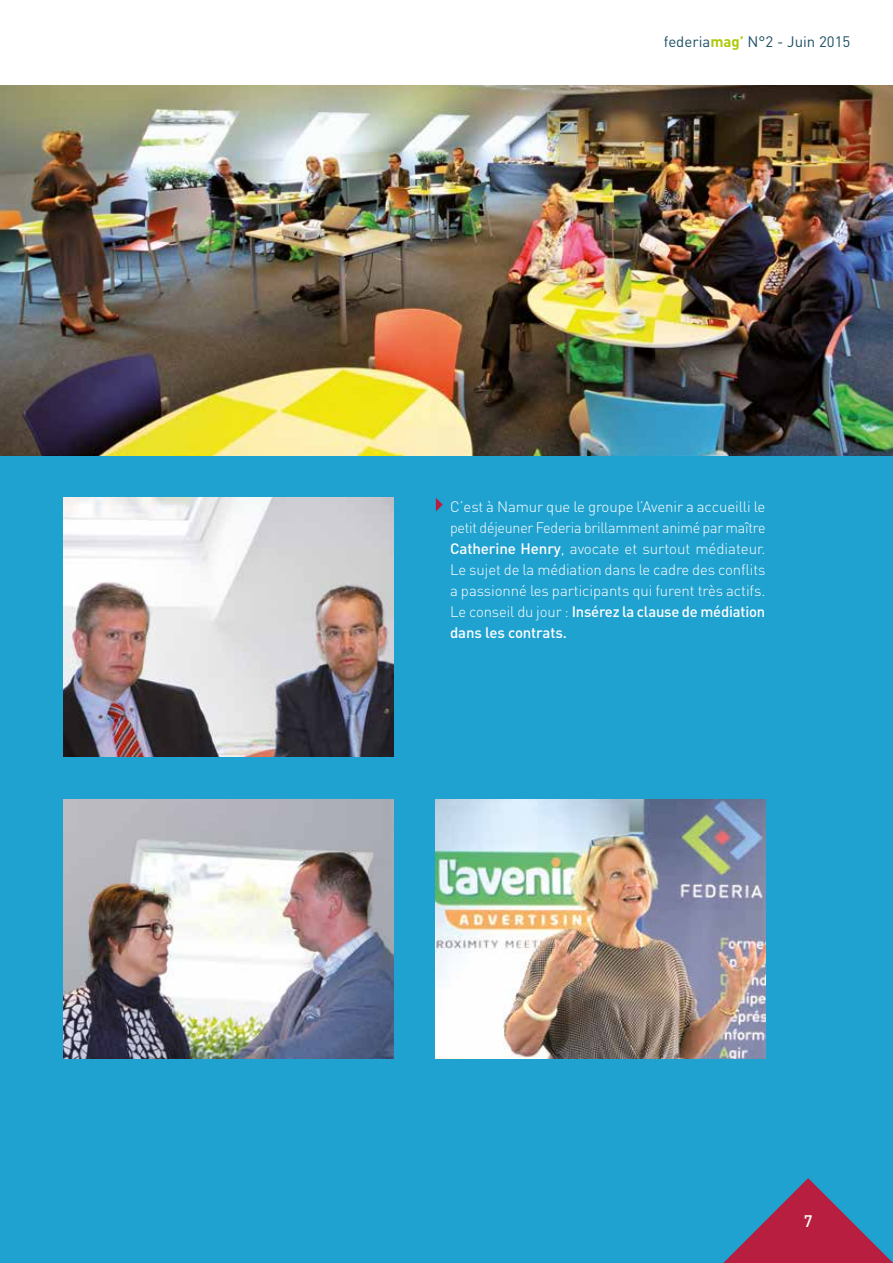
<style>
.page{position:relative;width:893px;height:1263px;background:#fff}
.page>*{position:absolute;margin:0;border:0;box-sizing:border-box;transform-origin:0 0}
.t1{font:500 16.5px "DIN";color:#fff}
.t2{font:300 15px/21px "DIN";letter-spacing:-.005em;color:#fff;text-align:justify}
.t3{font:15px "DIN";color:#1e5065}
.s1{font-weight:700;color:#afca0b}
.s2{font-weight:500}
</style>
<div class="page">
<div style="left:0;top:455px;width:893px;height:808px;background:#1fa2d0"></div>
<img style="left:0;top:85px;width:893px;height:370px">
<img style="left:64px;top:498px;width:329px;height:259px">
<img style="left:436px;top:799px;width:329px;height:260px">
<img style="left:64px;top:799px;width:329px;height:260px">
<svg style="left:436px;top:498px;width:7px;height:13px"></svg>
<svg style="left:723px;top:1178px;width:170px;height:85px"></svg>
<p class="t3" style="left:664px;top:32px;width:188px">federia<span class="s1">mag’</span> N°2 - Juin 2015</p>
<p class="t2" style="left:450px;top:495px;width:317px">C’est à Namur que le groupe l’Avenir a accueilli le petit déjeuner Federia brillamment animé par maître <span class="s2">Catherine Henry</span>, avocate et surtout médiateur.<br>Le sujet de la médiation dans le cadre des conflits a passionné les participants qui furent très actifs.<br>Le conseil du jour : <span class="s2">Insérez la clause de médiation dans les contrats.</span></p>
<p class="t1" style="left:804px;top:1211px;width:10px">7</p>
</div>
